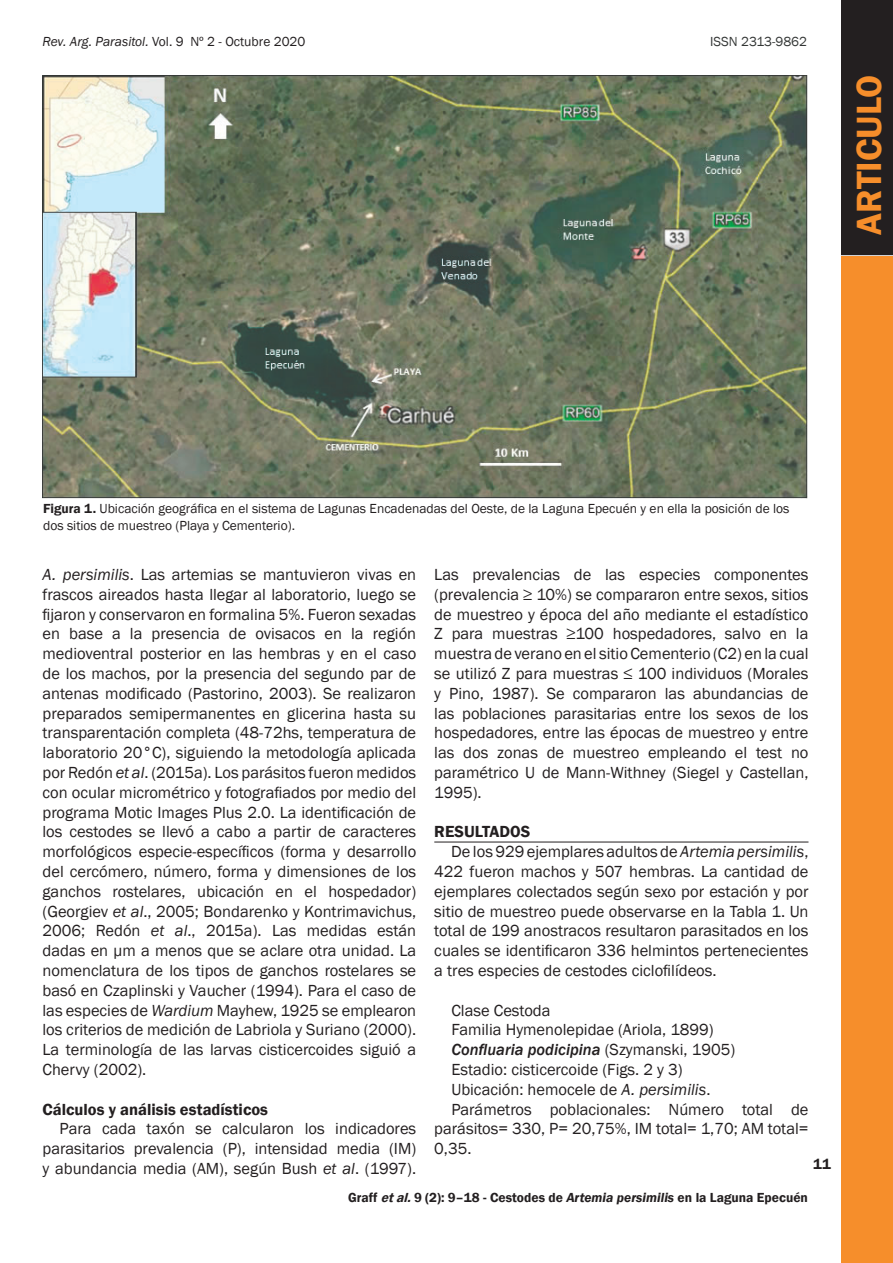
<style>
.page{position:relative;width:893px;height:1263px;background:#fff}
.page>*{position:absolute;margin:0;border:0;box-sizing:border-box;transform-origin:0 0}
.t1{font:600 36px "Franklin Gothic";color:#f68e2b}
.t2{font:16.5px/19.8px "Franklin Gothic";color:#231f20;text-align:justify}
.t3{font:600 16.5px "Franklin Gothic";color:#231f20}
.t4{font:italic 500 16.5px "Franklin Gothic";color:#231f20}
.t5{font:600 15px "Franklin Gothic";color:#231f20}
.t6{font:13.5px/16.5px "Franklin Gothic";color:#231f20}
.t7{font:600 13.5px "Franklin Gothic";color:#231f20}
.t8{font:13.5px "Franklin Gothic";color:#333635}
.s1{font-style:italic}
.s2{font-weight:600}
.s3{font-weight:400;font-style:normal}
</style>
<div class="page">
<div style="left:842px;top:0;width:51px;height:1263px;background:#f68e2b"></div>
<div style="left:842px;top:0;width:51px;height:254px;background:#231f20"></div>
<hr style="left:434px;top:842px;width:374px;height:1px;background:#231f20">
<img style="left:43px;top:76px;width:764px;height:423px">
<p class="t6" style="left:43px;top:34px;width:264px"><span class="s1">Rev. Arg. Parasitol.</span> Vol. 9 Nº 2 - Octubre 2020</p>
<p class="t8" style="left:710px;top:33px;width:98px">ISSN 2313-9862</p>
<h1 class="t1" style="left:847px;top:235px;width:162px;rotate:-90deg">ARTICULO</h1>
<p class="t6" style="left:43px;top:501px;width:748px"><span class="s2">Figura 1.</span> Ubicación geográfica en el sistema de Lagunas Encadenadas del Oeste, de la Laguna Epecuén y en ella la posición de los dos sitios de muestreo (Playa y Cementerio).</p>
<p class="t2" style="left:43px;top:565px;width:375px"><span class="s1">A. persimilis</span>. Las artemias se mantuvieron vivas en frascos aireados hasta llegar al laboratorio, luego se fijaron y conservaron en formalina 5%. Fueron sexadas en base a la presencia de ovisacos en la región medioventral posterior en las hembras y en el caso de los machos, por la presencia del segundo par de antenas modificado (Pastorino, 2003). Se realizaron preparados semipermanentes en glicerina hasta su transparentación completa (48-72hs, temperatura de laboratorio 20°C), siguiendo la metodología aplicada por Redón <span class="s1">et al</span>. (2015a). Los parásitos fueron medidos con ocular micrométrico y fotografiados por medio del programa Motic Images Plus 2.0. La identificación de los cestodes se llevó a cabo a partir de caracteres morfológicos especie-específicos (forma y desarrollo del cercómero, número, forma y dimensiones de los ganchos rostelares, ubicación en el hospedador) (Georgiev <span class="s1">et al</span>., 2005; Bondarenko y Kontrimavichus, 2006; Redón <span class="s1">et al</span>., 2015a). Las medidas están dadas en µm a menos que se aclare otra unidad. La nomenclatura de los tipos de ganchos rostelares se basó en Czaplinski y Vaucher (1994). Para el caso de las especies de <span class="s1">Wardium</span> Mayhew, 1925 se emplearon los criterios de medición de Labriola y Suriano (2000).<br>La terminología de las larvas cisticercoides siguió a Chervy (2002).</p>
<p class="t3" style="left:43px;top:1099px;width:227px">Cálculos y análisis estadísticos</p>
<p class="t2" style="left:43px;top:1119px;width:375px;text-indent:17px">Para cada taxón se calcularon los indicadores parasitarios prevalencia (P), intensidad media (IM) y abundancia media (AM), según Bush <span class="s1">et al</span>. (1997).</p>
<p class="t2" style="left:434px;top:565px;width:376px">Las prevalencias de las especies componentes (prevalencia ≥ 10%) se compararon entre sexos, sitios de muestreo y época del año mediante el estadístico Z para muestras ≥100 hospedadores, salvo en la muestra de verano en el sitio Cementerio (C2) en la cual se utilizó Z para muestras ≤ 100 individuos (Morales y Pino, 1987). Se compararon las abundancias de las poblaciones parasitarias entre los sexos de los hospedadores, entre las épocas de muestreo y entre las dos zonas de muestreo empleando el test no paramétrico U de Mann-Withney (Siegel y Castellan, 1995).</p>
<p class="t3" style="left:434px;top:822px;width:98px">RESULTADOS</p>
<p class="t2" style="left:451px;top:842px;width:359px">De los 929 ejemplares adultos de <span class="s1">Artemia persimilis</span>,</p>
<p class="t2" style="left:434px;top:862px;width:376px">422 fueron machos y 507 hembras. La cantidad de</p>
<p class="t2" style="left:434px;top:882px;width:376px">ejemplares colectados según sexo por estación y por</p>
<p class="t2" style="left:434px;top:901px;width:376px">sitio de muestreo puede observarse en la Tabla 1. Un</p>
<p class="t2" style="left:434px;top:921px;width:376px">total de 199 anostracos resultaron parasitados en los</p>
<p class="t2" style="left:434px;top:941px;width:376px">cuales se identificaron 336 helmintos pertenecientes</p>
<p class="t2" style="left:434px;top:961px;width:284px">a tres especies de cestodes ciclofilídeos.</p>
<p class="t2" style="left:451px;top:1000px;width:101px">Clase Cestoda</p>
<p class="t2" style="left:451px;top:1020px;width:264px">Familia Hymenolepidae (Ariola, 1899)</p>
<p class="t4" style="left:451px;top:1039px;width:285px">Confluaria podicipina <span class="s3">(Szymanski, 1905)</span></p>
<p class="t2" style="left:451px;top:1060px;width:233px">Estadio: cisticercoide (Figs. 2 y 3)</p>
<p class="t2" style="left:451px;top:1080px;width:261px">Ubicación: hemocele de <span class="s1">A. persimilis</span>.</p>
<p class="t2" style="left:451px;top:1099px;width:359px">Parámetros poblacionales: Número total de</p>
<p class="t2" style="left:434px;top:1119px;width:376px">parásitos= 330, P= 20,75%, IM total= 1,70; AM total=</p>
<p class="t2" style="left:434px;top:1139px;width:39px">0,35.</p>
<p class="t5" style="left:813px;top:1155px;width:19px">11</p>
<p class="t7" style="left:348px;top:1189px;width:461px">Graff <span class="s1">etal.</span>9 (2): 9–18 - Cestodes de <span class="s1">Artemia persimilis</span> en la Laguna Epecuén</p>
</div>
